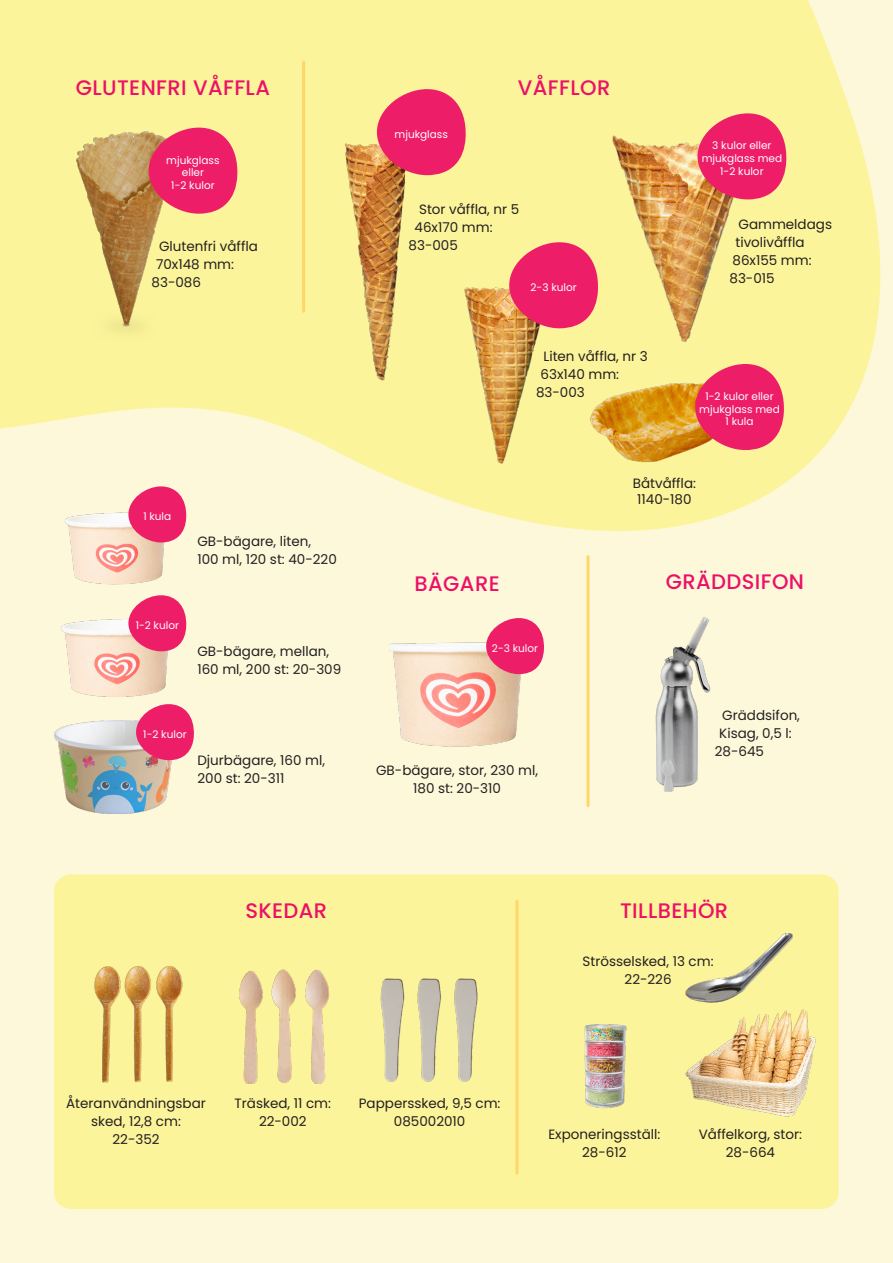
<style>
.page{position:relative;width:893px;height:1263px;background:#fef8db}
.page>*{position:absolute;margin:0;border:0;box-sizing:border-box;transform-origin:0 0}
.Semibold_mellanrubrik_versal{font:500 21px "Poppins";letter-spacing:.02em;color:#ec1067}
.Liten_artikel_text_-_svart_vänster{font:13.5px/18px "Poppins";color:#231f20}
.Liten_artikel_text_-_svart_centrerad{font:13.5px "Poppins";color:#231f20}
.Liten_artikel_text_-_svart_centrerad-2{font:10.5px/12.6px "Poppins";color:#fff;text-align:center}
</style>
<div class="page">
<svg style="left:0;top:0;width:881px;height:531px;fill:#fcf49a"></svg>
<hr style="left:302px;top:62px;width:3px;height:249px;background:#fed669">
<div style="left:54px;top:874px;width:784px;height:335px;background:#fcf49a;border-radius:17px"></div>
<hr style="left:515px;top:901px;width:3px;height:272px;background:#fed669">
<img style="left:54px;top:720px;width:118px;height:94px">
<img style="left:61px;top:619px;width:107px;height:78px">
<img style="left:62px;top:508px;width:104px;height:77px">
<img style="left:389px;top:642px;width:133px;height:105px">
<hr style="left:586px;top:557px;width:3px;height:249px;background:#fed669">
<img style="left:655px;top:616px;width:56px;height:176px">
<img style="left:59px;top:103px;width:141px;height:247px">
<img style="left:331px;top:134px;width:92px;height:254px">
<img style="left:610px;top:133px;width:145px;height:211px">
<img style="left:462px;top:283px;width:88px;height:184px">
<img style="left:589px;top:381px;width:151px;height:84px">
<img style="left:94px;top:966px;width:89px;height:117px">
<img style="left:239px;top:969px;width:90px;height:115px">
<img style="left:380px;top:978px;width:98px;height:104px">
<img style="left:685px;top:933px;width:108px;height:70px">
<img style="left:685px;top:1009px;width:131px;height:108px">
<img style="left:584px;top:1024px;width:43px;height:84px">
<svg style="left:697px;top:113px;width:89px;height:86px;background:#ed456c"></svg>
<svg style="left:377px;top:89px;width:89px;height:86px;background:#ed456c"></svg>
<svg style="left:149px;top:128px;width:88px;height:86px;background:#eb426b"></svg>
<svg style="left:509px;top:242px;width:89px;height:86px;background:#ed456d"></svg>
<svg style="left:695px;top:364px;width:89px;height:86px;background:#ee466c"></svg>
<svg style="left:136px;top:704px;width:58px;height:56px;background:#ed477b"></svg>
<svg style="left:128px;top:486px;width:58px;height:56px;background:#ef4b7e"></svg>
<svg style="left:128px;top:595px;width:58px;height:56px;background:#ef4b7e"></svg>
<svg style="left:486px;top:618px;width:58px;height:56px;background:#ef497c"></svg>
<p class="Semibold_mellanrubrik_versal" style="left:76px;top:75px;width:196px">GLUTENFRI VÅFFLA</p>
<p class="Semibold_mellanrubrik_versal" style="left:518px;top:75px;width:94px">VÅFFLOR</p>
<p class="Liten_artikel_text_-_svart_centrerad-2" style="left:166px;top:154px;width:55px">mjukglass</p>
<p class="Liten_artikel_text_-_svart_centrerad-2" style="left:182px;top:166px;width:24px">eller</p>
<p class="Liten_artikel_text_-_svart_centrerad-2" style="left:171px;top:179px;width:45px">1-2 kulor</p>
<p class="Liten_artikel_text_-_svart_vänster" style="left:159px;top:237px;width:100px">Glutenfri våffla</p>
<p class="Liten_artikel_text_-_svart_vänster" style="left:156px;top:255px;width:79px">70x148 mm:</p>
<p class="Liten_artikel_text_-_svart_vänster" style="left:152px;top:273px;width:51px">83-086</p>
<p class="Liten_artikel_text_-_svart_centrerad-2" style="left:395px;top:128px;width:55px">mjukglass</p>
<p class="Liten_artikel_text_-_svart_vänster" style="left:419px;top:201px;width:102px">Stor våffla, nr 5</p>
<p class="Liten_artikel_text_-_svart_vänster" style="left:415px;top:219px;width:79px">46x170 mm:</p>
<p class="Liten_artikel_text_-_svart_vänster" style="left:409px;top:237px;width:51px">83-005</p>
<p class="Liten_artikel_text_-_svart_centrerad-2" style="left:530px;top:281px;width:48px">2-3 kulor</p>
<p class="Liten_artikel_text_-_svart_vänster" style="left:544px;top:348px;width:106px">Liten våffla, nr 3</p>
<p class="Liten_artikel_text_-_svart_vänster" style="left:541px;top:366px;width:80px">63x140 mm:</p>
<p class="Liten_artikel_text_-_svart_vänster" style="left:536px;top:384px;width:50px">83-003</p>
<p class="Liten_artikel_text_-_svart_centrerad-2" style="left:702px;top:139px;width:82px">3 kulor eller mjukglass med<br>1-2 kulor</p>
<p class="Liten_artikel_text_-_svart_vänster" style="left:735px;top:215px;width:98px">Gammeldags tivolivåffla</p>
<p class="Liten_artikel_text_-_svart_vänster" style="left:732px;top:251px;width:81px">86x155 mm:</p>
<p class="Liten_artikel_text_-_svart_vänster" style="left:729px;top:269px;width:47px">83-015</p>
<p class="Liten_artikel_text_-_svart_centrerad-2" style="left:699px;top:390px;width:82px">1-2 kulor eller mjukglass med<br>1 kula</p>
<p class="Liten_artikel_text_-_svart_centrerad-2" style="left:143px;top:510px;width:29px">1 kula</p>
<p class="Liten_artikel_text_-_svart_vänster" style="left:197px;top:532px;width:141px">GB-bägare, liten,<br>100 ml, 120 st: 40-220</p>
<p class="Liten_artikel_text_-_svart_centrerad-2" style="left:136px;top:619px;width:45px">1-2 kulor</p>
<p class="Liten_artikel_text_-_svart_vänster" style="left:197px;top:642px;width:145px">GB-bägare, mellan,<br>160 ml, 200 st: 20-309</p>
<p class="Liten_artikel_text_-_svart_centrerad-2" style="left:143px;top:728px;width:45px">1-2 kulor</p>
<p class="Liten_artikel_text_-_svart_vänster" style="left:197px;top:751px;width:129px">Djurbägare, 160 ml,<br>200 st: 20-311</p>
<p class="Semibold_mellanrubrik_versal" style="left:415px;top:572px;width:87px">BÄGARE</p>
<p class="Liten_artikel_text_-_svart_centrerad-2" style="left:492px;top:642px;width:48px">2-3 kulor</p>
<p class="Liten_artikel_text_-_svart_vänster" style="left:376px;top:761px;width:164px;text-align:center">GB-bägare, stor, 230 ml,<br>180 st: 20-310</p>
<p class="Liten_artikel_text_-_svart_centrerad" style="left:633px;top:476px;width:65px">Båtvåffla:</p>
<p class="Liten_artikel_text_-_svart_centrerad" style="left:637px;top:492px;width:56px">1140-180</p>
<p class="Semibold_mellanrubrik_versal" style="left:666px;top:569px;width:140px">GRÄDDSIFON</p>
<p class="Liten_artikel_text_-_svart_vänster" style="left:719px;top:706px;width:82px">Gräddsifon,<br>Kisag, 0,5 l:</p>
<p class="Liten_artikel_text_-_svart_vänster" style="left:715px;top:742px;width:51px">28-645</p>
<p class="Semibold_mellanrubrik_versal" style="left:245px;top:898px;width:83px">SKEDAR</p>
<p class="Semibold_mellanrubrik_versal" style="left:620px;top:898px;width:110px">TILLBEHÖR</p>
<p class="Liten_artikel_text_-_svart_vänster" style="left:583px;top:952px;width:132px">Strösselsked, 13 cm:</p>
<p class="Liten_artikel_text_-_svart_vänster" style="left:625px;top:970px;width:49px">22-226</p>
<p class="Liten_artikel_text_-_svart_vänster" style="left:66px;top:1095px;width:141px;text-align:center">Återanvändningsbar sked, 12,8 cm:</p>
<p class="Liten_artikel_text_-_svart_vänster" style="left:112px;top:1131px;width:49px">22-352</p>
<p class="Liten_artikel_text_-_svart_vänster" style="left:235px;top:1095px;width:98px">Träsked, 11 cm:</p>
<p class="Liten_artikel_text_-_svart_vänster" style="left:259px;top:1113px;width:49px">22-002</p>
<p class="Liten_artikel_text_-_svart_vänster" style="left:359px;top:1095px;width:143px">Papperssked, 9,5 cm:</p>
<p class="Liten_artikel_text_-_svart_vänster" style="left:394px;top:1113px;width:73px">085002010</p>
<p class="Liten_artikel_text_-_svart_vänster" style="left:548px;top:1125px;width:113px">Exponeringsställ:</p>
<p class="Liten_artikel_text_-_svart_vänster" style="left:582px;top:1143px;width:46px">28-612</p>
<p class="Liten_artikel_text_-_svart_vänster" style="left:699px;top:1125px;width:105px">Våffelkorg, stor:</p>
<p class="Liten_artikel_text_-_svart_vänster" style="left:726px;top:1143px;width:51px">28-664</p>
</div>
